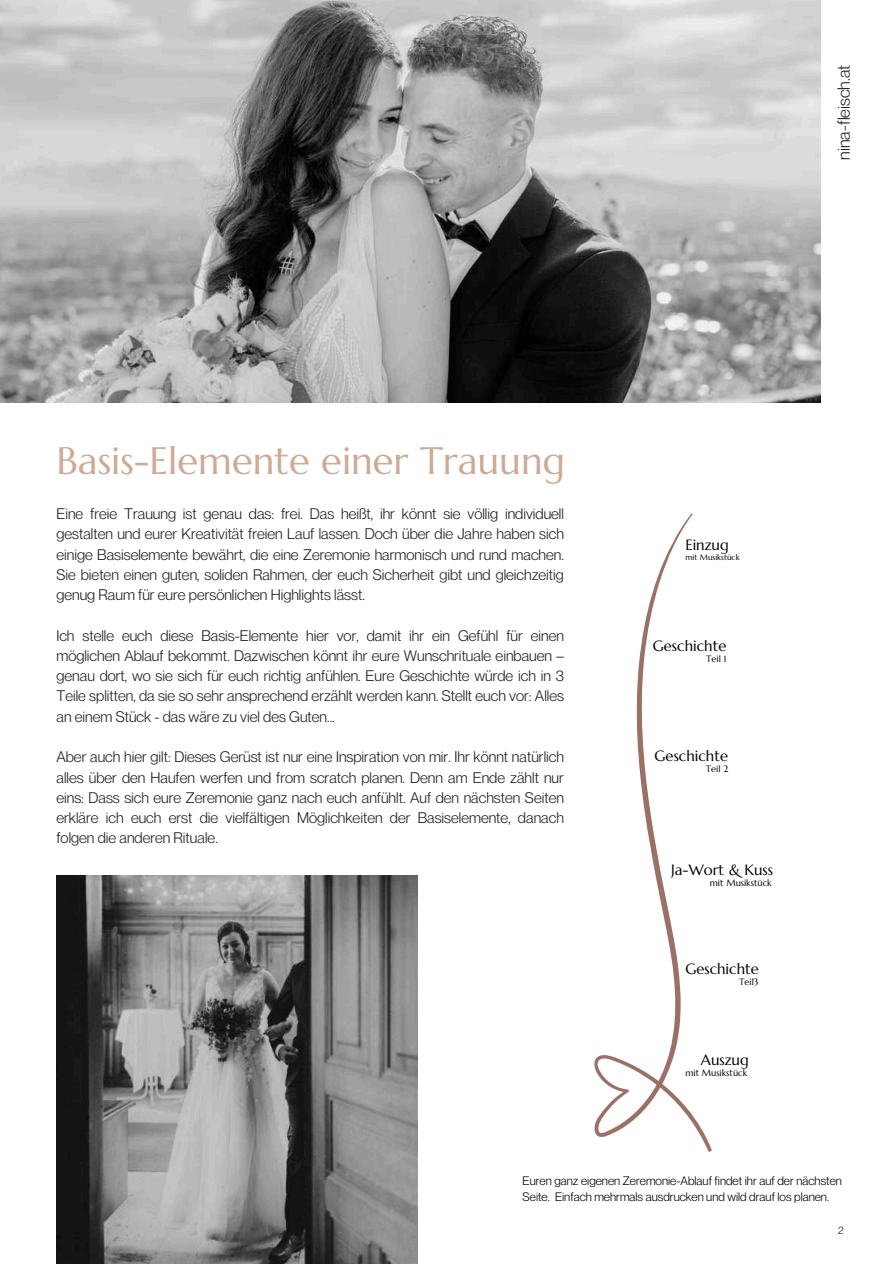
<style>
.page{position:relative;width:894px;height:1264px;background:#fff}
.page>*{position:absolute;margin:0;border:0;box-sizing:border-box;transform-origin:0 0}
.t1{font:38.25px "Marcellus";color:#ceaa95}
.t2{font:16.95px "Neue Montreal";color:#201f25}
.t3{font:15px/20.2px "Neue Montreal";color:#201f25;text-align:justify}
.t4{font:14.85px "Marcellus";color:#000}
.t5{font:12px/16px "Neue Montreal";color:#000}
.t6{font:10.65px "Neue Montreal";color:#201f25}
.t7{font:9.15px "Marcellus";color:#000}
.t8{font:7.95px "Marcellus";color:#000}
</style>
<div class="page">
<img style="left:0;top:0;width:820px;height:403px">
<img style="left:56px;top:875px;width:362px;height:388px">
<svg style="left:594px;top:513px;width:118px;height:639px"></svg>
<p class="t2" style="left:829px;top:160px;width:96px;rotate:-90deg">nina-fleisch.at</p>
<h1 class="t1" style="left:56px;top:436px;width:510px">Basis-Elemente einer Trauung</h1>
<p class="t3" style="left:56px;top:502px;width:509px">Eine freie Trauung ist genau das: frei. Das heißt, ihr könnt sie völlig individuell gestalten und eurer Kreativität freien Lauf lassen. Doch über die Jahre haben sich einige Basiselemente bewährt, die eine Zeremonie harmonisch und rund machen.<br>Sie bieten einen guten, soliden Rahmen, der euch Sicherheit gibt und gleichzeitig genug Raum für eure persönlichen Highlights lässt.</p>
<p class="t3" style="left:56px;top:623px;width:509px">Ich stelle euch diese Basis-Elemente hier vor, damit ihr ein Gefühl für einen möglichen Ablauf bekommt. Dazwischen könnt ihr eure Wunschrituale einbauen – genau dort, wo sie sich für euch richtig anfühlen. Eure Geschichte würde ich in 3<br>Teile splitten, da sie so sehr ansprechend erzählt werden kann. Stellt euch vor: Alles an einem Stück - das wäre zu viel des Guten...</p>
<p class="t3" style="left:56px;top:745px;width:509px">Aber auch hier gilt: Dieses Gerüst ist nur eine Inspiration von mir. Ihr könnt natürlich alles über den Haufen werfen und from scratch planen. Denn am Ende zählt nur eins: Dass sich eure Zeremonie ganz nach euch anfühlt. Auf den nächsten Seiten erkläre ich euch erst die vielfältigen Möglichkeiten der Basiselemente, danach folgen die anderen Rituale.</p>
<p class="t4" style="left:685px;top:535px;width:45px">Einzug</p>
<p class="t8" style="left:685px;top:552px;width:56px">mit Musikstück</p>
<p class="t4" style="left:652px;top:636px;width:75px">Geschichte</p>
<p class="t7" style="left:706px;top:653px;width:22px">Teil 1</p>
<p class="t4" style="left:654px;top:746px;width:75px">Geschichte</p>
<p class="t7" style="left:705px;top:763px;width:24px">Teil 2</p>
<p class="t4" style="left:671px;top:860px;width:103px">Ja-Wort &amp; Kuss</p>
<p class="t7" style="left:709px;top:876px;width:63px">mit Musikstück</p>
<p class="t4" style="left:685px;top:959px;width:75px">Geschichte</p>
<p class="t7" style="left:738px;top:976px;width:21px">Teil3</p>
<p class="t4" style="left:700px;top:1050px;width:49px">Auszug</p>
<p class="t7" style="left:685px;top:1067px;width:63px">mit Musikstück</p>
<p class="t5" style="left:522px;top:1171px;width:320px">Euren ganz eigenen Zeremonie-Ablauf findet ihr auf der nächsten<br>Seite. Einfach mehrmals ausdrucken und wild drauf los planen.</p>
<p class="t6" style="left:837px;top:1221px;width:7px">2</p>
</div>
